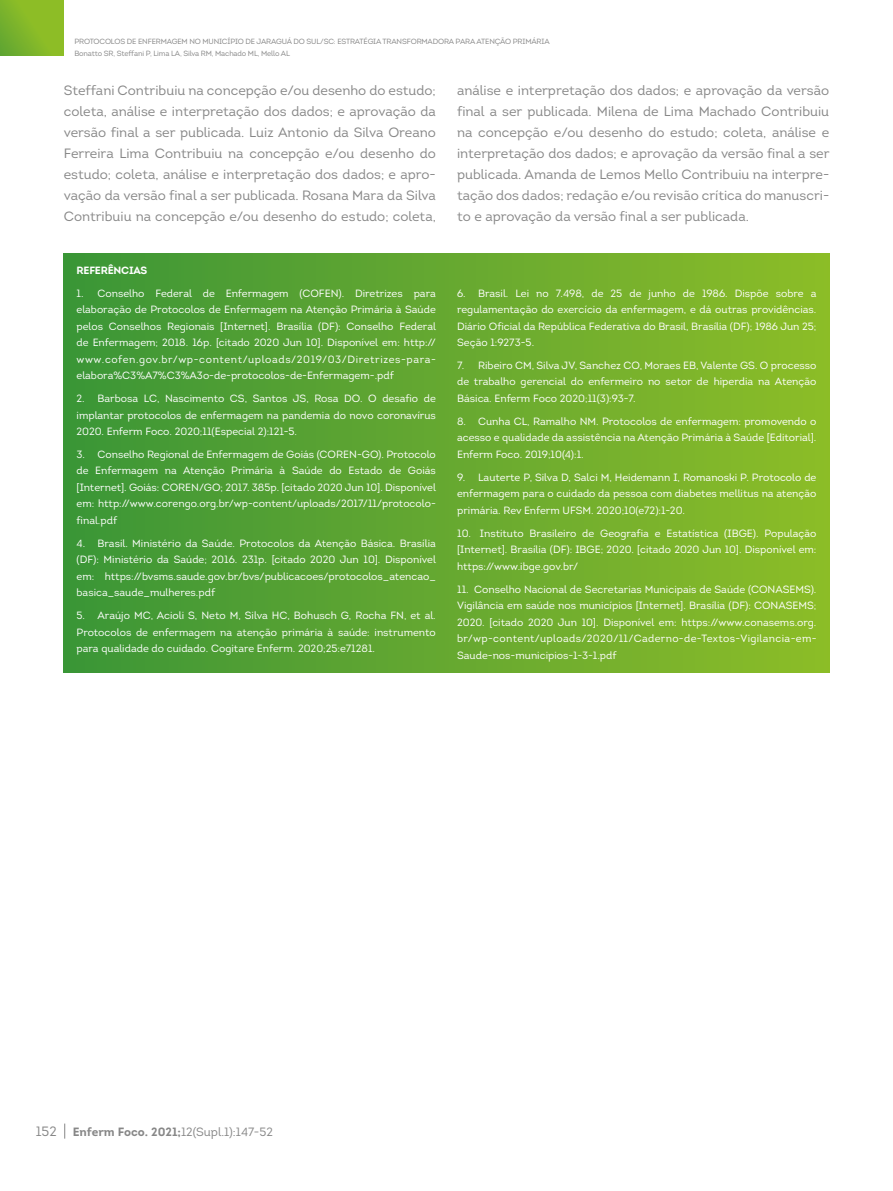
<style>
.page{position:relative;width:893px;height:1191px;background:#fff}
.page>*{position:absolute;margin:0;border:0;box-sizing:border-box;transform-origin:0 0}
.t1{font:13.5px/21px "Intro";color:#878787;text-align:justify}
.t2{font:12px "Intro";color:#878787}
.t3{font:10.5px/16.5px "Intro";color:#fff;text-align:justify}
.t4{font:700 10.5px "Intro";letter-spacing:-.02em;color:#fff}
.t5{font:7.5px "Intro";letter-spacing:-.02em;color:#878787}
.s1{font-size:13.5px}
.s2{font-weight:700}
</style>
<div class="page">
<svg style="left:0;top:0;width:64px;height:56px;background:#83b729"></svg>
<div style="left:64px;top:253px;width:765px;height:419px;background:linear-gradient(to right,#3c9537,#8ebc28)"></div>
<svg style="left:64px;top:1123px;width:1px;height:15px"></svg>
<p class="t5" style="left:74px;top:37px;width:11px">Protocolos</p>
<p class="t5" style="left:127px;top:37px;width:18px">de enfermagem</p>
<p class="t5" style="left:189px;top:37px;width:19px">no município</p>
<p class="t5" style="left:245px;top:37px;width:22px">de Jaraguá</p>
<p class="t5" style="left:294px;top:37px;width:50px">do Sul/SC: estratégia</p>
<p class="t5" style="left:383px;top:37px;width:7px">transformadora</p>
<p class="t5" style="left:456px;top:37px;width:6px">para</p>
<p class="t5" style="left:477px;top:37px;width:6px">aten</p>
<p class="t5" style="left:495px;top:37px;width:24px">ção primária</p>
<p class="t5" style="left:74px;top:49px;width:217px">Bonatto SR, Steffani P, Lima LA, Silva RM, Machado ML, Mello AL</p>
<p class="t1" style="left:64px;top:80px;width:374px">Steffani Contribuiu na concepção e/ou desenho do estudo; coleta, análise e interpretação dos dados; e aprovação da versão final a ser publicada. Luiz Antonio da Silva Oreano Ferreira Lima Contribuiu na concepção e/ou desenho do estudo; coleta, análise e interpretação dos dados; e apro&shy;vação da versão final a ser publicada. Rosana Mara da Silva Contribuiu na concepção e/ou desenho do estudo; coleta,</p>
<p class="t4" style="left:77px;top:263px;width:72px">REFERÊNCIAS</p>
<p class="t3" style="left:77px;top:285px;width:361px">1. Conselho Federal de Enfermagem (COFEN). Diretrizes para elaboração de Protocolos de Enfermagem na Atenção Primária à Saúde pelos Conselhos Regionais [Internet]. Brasília (DF): Conselho Federal de Enfermagem; 2018. 16p. [citado 2020 Jun 10]. Disponível em: http:// www.cofen.gov.br/wp-content/uploads/2019/03/Diretrizes-para&shy;elabora%C3%A7%C3%A3o-de-protocolos-de-Enfermagem-.pdf</p>
<p class="t3" style="left:77px;top:390px;width:361px">2. Barbosa LC, Nascimento CS, Santos JS, Rosa DO. O desafio de implantar protocolos de enfermagem na pandemia do novo coronavírus 2020. Enferm Foco. 2020;11(Especial 2):121-5.</p>
<p class="t3" style="left:77px;top:446px;width:361px">3. Conselho Regional de Enfermagem de Goiás (COREN-GO). Protocolo de Enfermagem na Atenção Primária à Saúde do Estado de Goiás [Internet]. Goiás: COREN/GO; 2017. 385p. [citado 2020 Jun 10]. Disponível em: http://www.corengo.org.br/wp-content/uploads/2017/11/protocolo&shy;final.pdf</p>
<p class="t3" style="left:77px;top:535px;width:361px">4. Brasil. Ministério da Saúde. Protocolos da Atenção Básica. Brasília (DF): Ministério da Saúde; 2016. 231p. [citado 2020 Jun 10]. Disponível em: https://bvsms.saude.gov.br/bvs/publicacoes/protocolos_atencao_ basica_saude_mulheres.pdf</p>
<p class="t3" style="left:77px;top:607px;width:361px">5. Araújo MC, Acioli S, Neto M, Silva HC, Bohusch G, Rocha FN, et al.<br>Protocolos de enfermagem na atenção primária à saúde: instrumento para qualidade do cuidado. Cogitare Enferm. 2020;25:e71281.</p>
<p class="t1" style="left:457px;top:80px;width:374px">análise e interpretação dos dados; e aprovação da versão final a ser publicada. Milena de Lima Machado Contribuiu na concepção e/ou desenho do estudo; coleta, análise e interpretação dos dados; e aprovação da versão final a ser publicada. Amanda de Lemos Mello Contribuiu na interpre&shy;tação dos dados; redação e/ou revisão crítica do manuscri&shy;to e aprovação da versão final a ser publicada.</p>
<p class="t3" style="left:457px;top:285px;width:361px">6. Brasil. Lei no 7.498, de 25 de junho de 1986. Dispõe sobre a regulamentação do exercício da enfermagem, e dá outras providências.<br>Diário Oficial da República Federativa do Brasil, Brasília (DF); 1986 Jun 25; Seção 1:9273-5.</p>
<p class="t3" style="left:457px;top:357px;width:361px">7. Ribeiro CM, Silva JV, Sanchez CO, Moraes EB, Valente GS. O processo de trabalho gerencial do enfermeiro no setor de hiperdia na Atenção Básica. Enferm Foco 2020;11(3):93-7.</p>
<p class="t3" style="left:457px;top:413px;width:361px">8. Cunha CL, Ramalho NM. Protocolos de enfermagem: promovendo o acesso e qualidade da assistência na Atenção Primária à Saúde [Editorial].<br>Enferm Foco. 2019;10(4):1.</p>
<p class="t3" style="left:457px;top:469px;width:361px">9. Lauterte P, Silva D, Salci M, Heidemann I, Romanoski P. Protocolo de enfermagem para o cuidado da pessoa com diabetes mellitus na atenção primária. Rev Enferm UFSM. 2020;10(e72):1-20.</p>
<p class="t3" style="left:457px;top:525px;width:361px">10. Instituto Brasileiro de Geografia e Estatística (IBGE). População [Internet]. Brasília (DF): IBGE; 2020. [citado 2020 Jun 10]. Disponível em: https://www.ibge.gov.br/</p>
<p class="t3" style="left:457px;top:580px;width:361px">11. Conselho Nacional de Secretarias Municipais de Saúde (CONASEMS).<br>Vigilância em saúde nos municípios [Internet]. Brasília (DF): CONASEMS; 2020. [citado 2020 Jun 10]. Disponível em: https://www.conasems.org. br/wp-content/uploads/2020/11/Caderno-de-Textos-Vigilancia-em-Saude-nos-municipios-1-3-1.pdf</p>
<p class="t2" style="left:36px;top:1124px;width:239px"><span class="s1">152</span> <span class="s2">Enferm Foco. 2021;</span>12(Supl.1):147-52</p>
</div>
